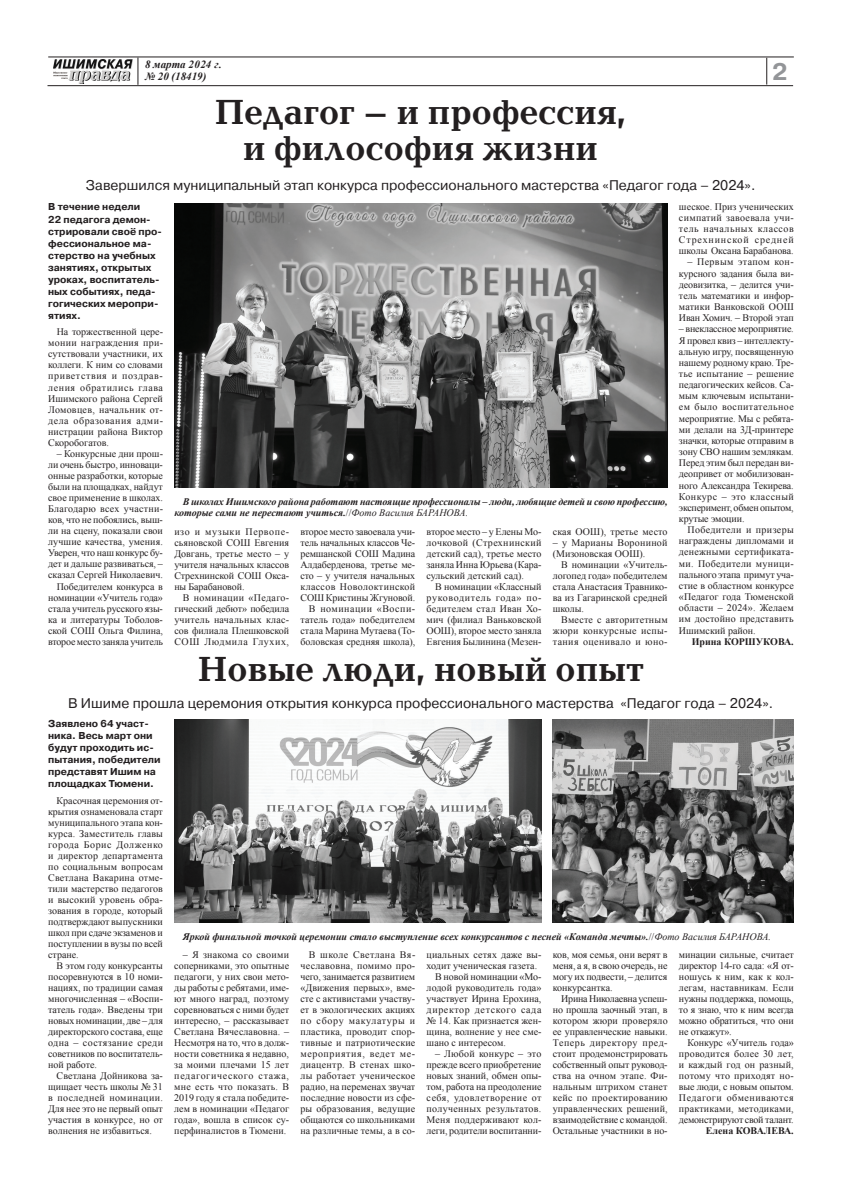
<style>
.page{position:relative;width:842px;height:1191px;background:#fff}
.page>*{position:absolute;margin:0;border:0;box-sizing:border-box;transform-origin:0 0}
.t1{font:700 36px/36px "Baltica C";color:#231f20;text-align:center}
.t2{font:700 23.9px "Pragmatica C";color:#939598}
.t3{font:14px "Pragmatica C";color:#231f20}
.t4{font:italic 700 11px/12px "Times New Roman";color:#231f20}
.t5{font:10px/11px "Times New Roman";color:#231f20;text-align:justify}
.t6{font:italic 700 10px/17.9px "Times New Roman";letter-spacing:-.005em;color:#231f20}
.t7{font:700 10px/12px "Pragmatica C";color:#231f20}
.t8{font:10px/11px "Times New Roman";letter-spacing:.025em;color:#231f20}
.t9{font:700 10px "Times New Roman";color:#231f20}
.t10{font:10px "Times New Roman";letter-spacing:.065em;color:#231f20}
.s1{font-weight:400;font-style:normal}
.s2{font-weight:400}
</style>
<div class="page">
<img style="left:47px;top:79px;width:747px;height:8px">
<hr style="left:48px;top:85px;width:745px;height:1px;background:#231f20">
<hr style="left:48px;top:57px;width:746px;height:1px;background:#231f20">
<svg style="left:138px;top:58px;width:1px;height:27px"></svg>
<svg style="left:766px;top:58px;width:1px;height:27px"></svg>
<img style="left:54px;top:59px;width:78px;height:24px">
<img style="left:174px;top:719px;width:367px;height:203px">
<img style="left:553px;top:720px;width:241px;height:202px">
<img style="left:174px;top:203px;width:494px;height:285px">
<p class="t4" style="left:145px;top:58px;width:78px">8 марта 2024 г. № 20 (18419)</p>
<h2 class="t2" style="left:772px;top:59px;width:17px">2</h2>
<h1 class="t1" style="left:215px;top:96px;width:413px">Педагог – и профессия, и философия жизни</h1>
<h3 class="t3" style="left:86px;top:177px;width:671px">Завершился муниципальный этап конкурса профессионального мастерства «Педагог года – 2024».</h3>
<p class="t7" style="left:48px;top:201px;width:115px">В течение недели<br>22 педагога демон&shy;стрировали своё про&shy;фессиональное ма&shy;стерство на учебных занятиях, открытых уроках, воспитатель&shy;ных событиях, педа&shy;гогических меропри&shy;ятиях.</p>
<p class="t5" style="left:48px;top:326px;width:116px;text-indent:8px">На торжественной цере&shy;монии награждения при&shy;сутствовали участники, их коллеги. К ним со словами приветствия и поздрав&shy;ления обратились глава Ишимского района Сергей Ломовцев, начальник от&shy;дела образования адми&shy;нистрации района Виктор Скоробогатов.</p>
<p class="t5" style="left:48px;top:448px;width:116px;text-align:right">– Конкурсные дни прош&shy;ли очень быстро, инноваци&shy;онные разработки, которые были на площадках, найдут свое применение в школах.<br>Благодарю всех участни&shy;ков, что не побоялись, выш&shy;ли на сцену, показали свои лучшие качества, умения.<br>Уверен, что наш конкурс бу&shy;дет и дальше развиваться, – сказал Сергей Николаевич.<br>Победителем конкурса в номинации «Учитель года» стала учитель русского язы&shy;ка и литературы Тоболов&shy;ской СОШ Ольга Филина, второе место заняла учитель</p>
<p class="t5" style="left:679px;top:201px;width:116px">шеское. Приз ученических симпатий завоевала учи&shy;тель начальных классов Стрехнинской средней школы Оксана Барабанова.</p>
<p class="t5" style="left:679px;top:256px;width:116px;text-indent:8px">– Первым этапом кон&shy;курсного задания была ви&shy;деовизитка, – делится учи&shy;тель математики и инфор&shy;матики Ванковской ООШ Иван Хомич. – Второй этап</p>
<p class="t5" style="left:679px;top:323px;width:116px">– внеклассное мероприятие.<br>Я провел квиз – интеллекту&shy;альную игру, посвященную нашему родному краю. Тре&shy;тье испытание – решение педагогических кейсов. Са&shy;мым ключевым испытани&shy;ем было воспитательное мероприятие. Мы с ребята&shy;ми делали на 3Д-принтере значки, которые отправим в зону СВО нашим землякам.<br>Перед этим был передан ви&shy;деопривет от мобилизован&shy;ного Александра Текирева.<br>Конкурс – это классный эксперимент, обмен опытом, крутые эмоции.</p>
<p class="t5" style="left:679px;top:524px;width:116px;text-indent:8px">Победители и призеры награждены дипломами и денежными сертификата&shy;ми. Победители муници&shy;пального этапа примут уча&shy;стие в областном конкурсе «Педагог года Тюменской области – 2024». Желаем им достойно представить Ишимский район.</p>
<p class="t9" style="left:692px;top:634px;width:104px">Ирина КОРШУКОВА.</p>
<p class="t6" style="left:174px;top:496px;width:495px;line-height:11px;text-indent:8px">В школах Ишимского района работают настоящие профессионалы – люди, любящие детей и свою профессию, которые сами не перестают учиться.<span class="s1">//</span><span class="s2">Фото Василия БАРАНОВА.</span></p>
<p class="t5" style="left:553px;top:526px;width:116px">ская ООШ), третье место</p>
<p class="t8" style="left:553px;top:537px;width:116px">– у Марианы Ворониной (Мизоновская ООШ).</p>
<p class="t5" style="left:553px;top:559px;width:116px;text-indent:8px">В номинации «Учитель&shy;логопед года» победителем стала Анастасия Травнико&shy;ва из Гагаринской средней школы.</p>
<p class="t5" style="left:553px;top:614px;width:116px;text-indent:8px">Вместе с авторитетным жюри конкурсные испы&shy;тания оценивало и юно-</p>
<p class="t5" style="left:300px;top:526px;width:116px;text-align:right">второе место завоевала учи&shy;тель начальных классов Че&shy;ремшанской СОШ Мадина<br>Алдаберденова, третье ме&shy;сто – у учителя начальных классов Новолоктинской<br>СОШ Кристины Жгуновой.<br>В номинации «Воспи&shy;татель года» победителем стала Марина Мутаева (То&shy;боловская средняя школа),</p>
<p class="t5" style="left:427px;top:526px;width:116px">второе место – у Елены Мо&shy;лочковой (Стрехнинский детский сад), третье место заняла Инна Юрьева (Кара&shy;сульский детский сад).</p>
<p class="t5" style="left:174px;top:526px;width:116px">изо и музыки Первопе&shy;сьяновской СОШ Евгения Довгань, третье место – у учителя начальных классов Стрехнинской СОШ Окса&shy;ны Барабановой.</p>
<p class="t5" style="left:174px;top:592px;width:116px;text-indent:9px">В номинации «Педаго&shy;гический дебют» победила учитель начальных клас&shy;сов филиала Плешковской СОШ Людмила Глухих,</p>
<p class="t5" style="left:427px;top:581px;width:116px;text-indent:8px">В номинации «Классный руководитель года» по&shy;бедителем стал Иван Хо&shy;мич (филиал Ваньковской ООШ), второе место заняла Евгения Былинина (Мезен-</p>
<h1 class="t1" style="left:198px;top:653px;width:448px">Новые люди, новый опыт</h1>
<h3 class="t3" style="left:68px;top:695px;width:707px">В Ишиме прошла церемония открытия конкурса профессионального мастерства «Педагог года – 2024».</h3>
<p class="t7" style="left:48px;top:717px;width:114px">Заявлено 64 участ&shy;ника. Весь март они будут проходить ис&shy;пытания, победители представят Ишим на площадках Тюмени.</p>
<p class="t5" style="left:48px;top:794px;width:116px;text-indent:8px">Красочная церемония от&shy;крытия ознаменовала старт муниципального этапа кон&shy;курса. Заместитель главы города Борис Долженко и директор департамента по социальным вопросам Светлана Вакарина отме&shy;тили мастерство педагогов и высокий уровень обра&shy;зования в городе, который подтверждают выпускники школ при сдаче экзаменов и поступлении в вузы по всей стране.</p>
<p class="t5" style="left:48px;top:959px;width:116px;text-indent:8px">В этом году конкурсанты посоревнуются в 10 номи&shy;нациях, по традиции самая многочисленная – «Воспи&shy;татель года». Введены три новых номинации, две – для директорского состава, еще одна – состязание среди советников по воспитатель&shy;ной работе.</p>
<p class="t5" style="left:48px;top:1069px;width:116px;text-indent:8px">Светлана Дойникова за&shy;щищает честь школы № 31 в последней номинации.<br>Для нее это не первый опыт участия в конкурсе, но от волнения не избавиться.</p>
<p class="t6" style="left:679px;top:927px;width:116px;text-indent:-496px">Яркой финальной точкой церемонии стало выступление всех конкурсантов с песней «Команда мечты».<span class="s1">//</span><span class="s2">Фото Василия БАРАНОВА. </span><span class="s1">минации сильные, считает</span></p>
<p class="t5" style="left:679px;top:959px;width:116px">директор 14-го сада: «Я от&shy;ношусь к ним, как к кол&shy;легам, наставникам. Если нужны поддержка, помощь, то я знаю, что к ним всегда можно обратиться, что они не откажут».</p>
<p class="t5" style="left:679px;top:1036px;width:116px;text-indent:8px">Конкурс «Учитель года» проводится более 30 лет, и каждый год он разный, потому что приходят но&shy;вые люди, с новым опытом.<br>Педагоги обмениваются практиками, методиками, демонстрируют свой талант.</p>
<p class="t9" style="left:706px;top:1123px;width:89px">Елена КОВАЛЕВА.</p>
<p class="t5" style="left:174px;top:948px;width:116px;text-indent:8px">– Я знакома со своими соперниками, это опытные педагоги, у них свои мето&shy;ды работы с ребятами, име&shy;ют много наград, поэтому соревноваться с ними будет интересно, – рассказывает Светлана Вячеславовна. – Несмотря на то, что в долж&shy;ности советника я недавно, за моими плечами 15 лет педагогического стажа, мне есть что показать. В 2019 году я стала победите&shy;лем в номинации «Педагог года», вошла в список су&shy;перфиналистов в Тюмени.</p>
<p class="t5" style="left:300px;top:948px;width:116px;text-indent:8px">В школе Светлана Вя&shy;чеславовна, помимо про&shy;чего, занимается развитием «Движения первых», вме&shy;сте с активистами участву&shy;ет в экологических акциях по сбору макулатуры и пластика, проводит спор&shy;тивные и патриотические мероприятия, ведет ме&shy;диацентр. В стенах шко&shy;лы работает ученическое радио, на переменах звучат последние новости из сфе&shy;ры образования, ведущие общаются со школьниками на различные темы, а в со-</p>
<p class="t5" style="left:427px;top:948px;width:116px">циальных сетях даже вы-</p>
<p class="t5" style="left:553px;top:948px;width:116px">ков, моя семья, они верят в меня, а я, в свою очередь, не могу их подвести, – делится конкурсантка.</p>
<p class="t5" style="left:553px;top:992px;width:116px;text-indent:8px">Ирина Николаевна успеш&shy;но прошла заочный этап, в котором жюри проверяло ее управленческие навыки.<br>Теперь директору пред&shy;стоит продемонстрировать собственный опыт руковод&shy;ства на очном этапе. Фи&shy;нальным штрихом станет кейс по проектированию управленческих решений, взаимодействие с командой.<br>Остальные участники в но-</p>
<p class="t5" style="left:427px;top:959px;width:112px">ходит ученическая газета.</p>
<p class="t5" style="left:435px;top:970px;width:108px">В новой номинации «Мо-</p>
<p class="t5" style="left:427px;top:981px;width:116px">лодой руководитель года»</p>
<p class="t5" style="left:427px;top:992px;width:116px">участвует Ирина Ерохина,</p>
<p class="t10" style="left:427px;top:1002px;width:116px">директор детского сада</p>
<p class="t5" style="left:427px;top:1014px;width:116px">№ 14. Как признается жен-</p>
<p class="t5" style="left:427px;top:1025px;width:116px">щина, волнение у нее сме-</p>
<p class="t5" style="left:427px;top:1036px;width:81px">шано с интересом.</p>
<p class="t5" style="left:427px;top:1047px;width:116px;text-indent:8px">– Любой конкурс – это прежде всего приобретение новых знаний, обмен опы&shy;том, работа на преодоление себя, удовлетворение от полученных результатов.<br>Меня поддерживают кол&shy;леги, родители воспитанни-</p>
</div>
